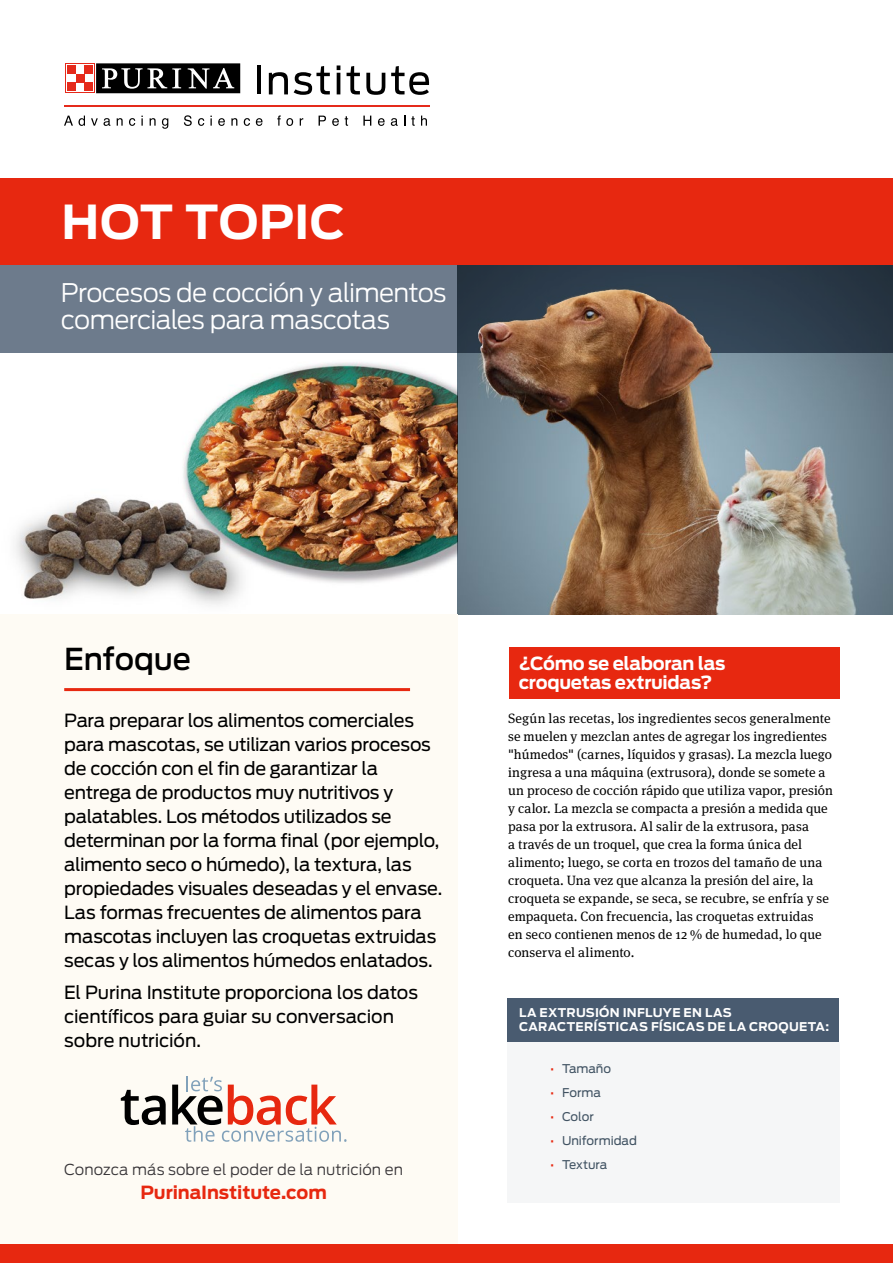
<style>
.page{position:relative;width:893px;height:1263px;background:#fff}
.page>*{position:absolute;margin:0;border:0;box-sizing:border-box;transform-origin:0 0}
.t1{font:700 46.5px "Antenna";letter-spacing:.01em;color:#fff}
.t2{font:500 30px "Antenna";letter-spacing:-.005em;color:#000}
.t3{font:300 25.5px/27.5px "Antenna";letter-spacing:-.03em;color:#fff}
.t4{font:18px/24px "Antenna";letter-spacing:-.015em;color:#000}
.t5{font:700 18px/19.5px "Antenna";letter-spacing:-.015em;color:#fff}
.t6{font:700 18px "Antenna";letter-spacing:-.01em;color:#e72810}
.t7{font:300 15px "Antenna";letter-spacing:.005em;color:#373437}
.t8{font:13.5px/18px "Meta Serif Pro";letter-spacing:.01em;color:#000}
.t9{font:700 12px/14.4px "Antenna";letter-spacing:.025em;color:#fff}
.t10{font:12px "Antenna";color:#415363}
.s1{color:#e72810}
</style>
<div class="page">
<img style="left:457px;top:353px;width:436px;height:261px">
<img style="left:15px;top:362px;width:442px;height:243px">
<div style="left:0;top:614px;width:457px;height:649px;background:#fefbf4"></div>
<hr style="left:64px;top:688px;width:346px;height:3px;background:#e72810">
<div style="left:0;top:1245px;width:893px;height:18px;background:#e72810"></div>
<svg style="left:121px;top:1090px;width:45px;height:35px"></svg>
<svg style="left:172px;top:1076px;width:174px;height:66px"></svg>
<svg style="left:0;top:265px;width:893px;height:88px;background:#57626f"></svg>
<div style="left:0;top:179px;width:893px;height:86px;background:#e72810"></div>
<hr style="left:64px;top:105px;width:365px;height:1px;background:#e52a1b">
<hr style="left:257px;top:65px;width:3px;height:29px;background:#000">
<svg style="left:269px;top:72px;width:19px;height:22px"></svg>
<svg style="left:294px;top:66px;width:36px;height:29px"></svg>
<hr style="left:337px;top:73px;width:3px;height:21px;background:#000">
<svg style="left:337px;top:65px;width:3px;height:5px"></svg>
<svg style="left:347px;top:66px;width:13px;height:28px"></svg>
<svg style="left:366px;top:73px;width:19px;height:22px"></svg>
<svg style="left:391px;top:66px;width:38px;height:29px"></svg>
<svg style="left:64px;top:116px;width:9px;height:10px"></svg>
<svg style="left:79px;top:116px;width:6px;height:10px"></svg>
<svg style="left:91px;top:118px;width:7px;height:8px"></svg>
<svg style="left:104px;top:118px;width:6px;height:8px"></svg>
<svg style="left:117px;top:118px;width:6px;height:8px"></svg>
<svg style="left:129px;top:118px;width:6px;height:8px"></svg>
<svg style="left:141px;top:116px;width:2px;height:10px"></svg>
<svg style="left:150px;top:118px;width:6px;height:8px"></svg>
<svg style="left:162px;top:118px;width:6px;height:11px"></svg>
<svg style="left:184px;top:115px;width:8px;height:11px"></svg>
<svg style="left:198px;top:118px;width:6px;height:8px"></svg>
<svg style="left:210px;top:116px;width:2px;height:10px"></svg>
<svg style="left:218px;top:118px;width:7px;height:8px"></svg>
<svg style="left:231px;top:118px;width:6px;height:8px"></svg>
<svg style="left:244px;top:118px;width:6px;height:8px"></svg>
<svg style="left:256px;top:118px;width:6px;height:8px"></svg>
<svg style="left:277px;top:115px;width:16px;height:11px"></svg>
<svg style="left:300px;top:118px;width:3px;height:8px"></svg>
<svg style="left:319px;top:116px;width:7px;height:10px"></svg>
<svg style="left:332px;top:118px;width:7px;height:8px"></svg>
<svg style="left:345px;top:116px;width:3px;height:10px"></svg>
<svg style="left:363px;top:116px;width:8px;height:10px"></svg>
<svg style="left:378px;top:118px;width:7px;height:8px"></svg>
<svg style="left:391px;top:118px;width:7px;height:8px"></svg>
<svg style="left:411px;top:116px;width:4px;height:10px"></svg>
<svg style="left:421px;top:116px;width:6px;height:10px"></svg>
<svg style="left:96px;top:63px;width:145px;height:31px"></svg>
<div style="left:65px;top:63px;width:30px;height:30px;background:#e52a1b"></div>
<div style="left:96px;top:63px;width:144px;height:30px;background:#000"></div>
<svg style="left:102px;top:68px;width:79px;height:21px"></svg>
<svg style="left:188px;top:68px;width:46px;height:21px"></svg>
<div style="left:66px;top:64px;width:28px;height:28px;background:#fff"></div>
<div style="left:67px;top:83px;width:9px;height:8px;background:#e52a1b"></div>
<div style="left:84px;top:83px;width:9px;height:8px;background:#e52a1b"></div>
<div style="left:76px;top:74px;width:8px;height:9px;background:#e52a1b"></div>
<div style="left:67px;top:66px;width:9px;height:8px;background:#e52a1b"></div>
<div style="left:84px;top:66px;width:9px;height:8px;background:#e52a1b"></div>
<img style="left:478px;top:289px;width:136px;height:89px">
<div style="left:510px;top:647px;width:330px;height:51px;background:#e72810"></div>
<div style="left:507px;top:999px;width:332px;height:43px;background:#495b70"></div>
<div style="left:507px;top:1042px;width:333px;height:160px;background:#f5f6f7"></div>
<h1 class="t1" style="left:62px;top:194px;width:285px">HOT TOPIC</h1>
<h3 class="t3" style="left:61px;top:279px;width:387px">Procesos de cocción y alimentos comerciales para mascotas</h3>
<h2 class="t2" style="left:64px;top:641px;width:128px">Enfoque</h2>
<p class="t4" style="left:64px;top:708px;width:379px">Para preparar los alimentos comerciales para mascotas, se utilizan varios procesos de cocción con el fin de garantizar la entrega de productos muy nutritivos y palatables. Los métodos utilizados se determinan por la forma final (por ejemplo, alimento seco o húmedo), la textura, las propiedades visuales deseadas y el envase.<br>Las formas frecuentes de alimentos para mascotas incluyen las croquetas extruidas secas y los alimentos húmedos enlatados.</p>
<h3 class="t4" style="left:64px;top:981px;width:355px">El Purina Institute proporciona los datos científicos para guiar su conversacion sobre nutrición.</h3>
<p class="t7" style="left:64px;top:1160px;width:340px">Conozca más sobre el poder de la nutrición en</p>
<h3 class="t6" style="left:140px;top:1181px;width:188px">PurinaInstitute.com</h3>
<h3 class="t5" style="left:519px;top:654px;width:208px">¿Cómo se elaboran las croquetas extruidas?</h3>
<p class="t8" style="left:508px;top:709px;width:326px">Según las recetas, los ingredientes secos generalmente se muelen y mezclan antes de agregar los ingredientes "húmedos" (carnes, líquidos y grasas). La mezcla luego ingresa a una máquina (extrusora), donde se somete a un proceso de cocción rápido que utiliza vapor, presión y calor. La mezcla se compacta a presión a medida que pasa por la extrusora. Al salir de la extrusora, pasa<br>a través de un troquel, que crea la forma única del alimento; luego, se corta en trozos del tamaño de una croqueta. Una vez que alcanza la presión del aire, la croqueta se expande, se seca, se recubre, se enfría y se empaqueta. Con frecuencia, las croquetas extruidas<br>en seco contienen menos de 12 % de humedad, lo que conserva el alimento.</p>
<p class="t9" style="left:519px;top:1005px;width:312px">LA EXTRUSIÓN INFLUYE EN LAS<br>CARACTERÍSTICAS FÍSICAS DE LA CROQUETA:</p>
<p class="t10" style="left:550px;top:1061px;width:63px"><span class="s1">•</span> Tamaño</p>
<p class="t10" style="left:550px;top:1085px;width:52px"><span class="s1">•</span> Forma</p>
<p class="t10" style="left:550px;top:1109px;width:45px"><span class="s1">•</span> Color</p>
<p class="t10" style="left:550px;top:1133px;width:88px"><span class="s1">•</span> Uniformidad</p>
<p class="t10" style="left:550px;top:1157px;width:59px"><span class="s1">•</span> Textura</p>
</div>
